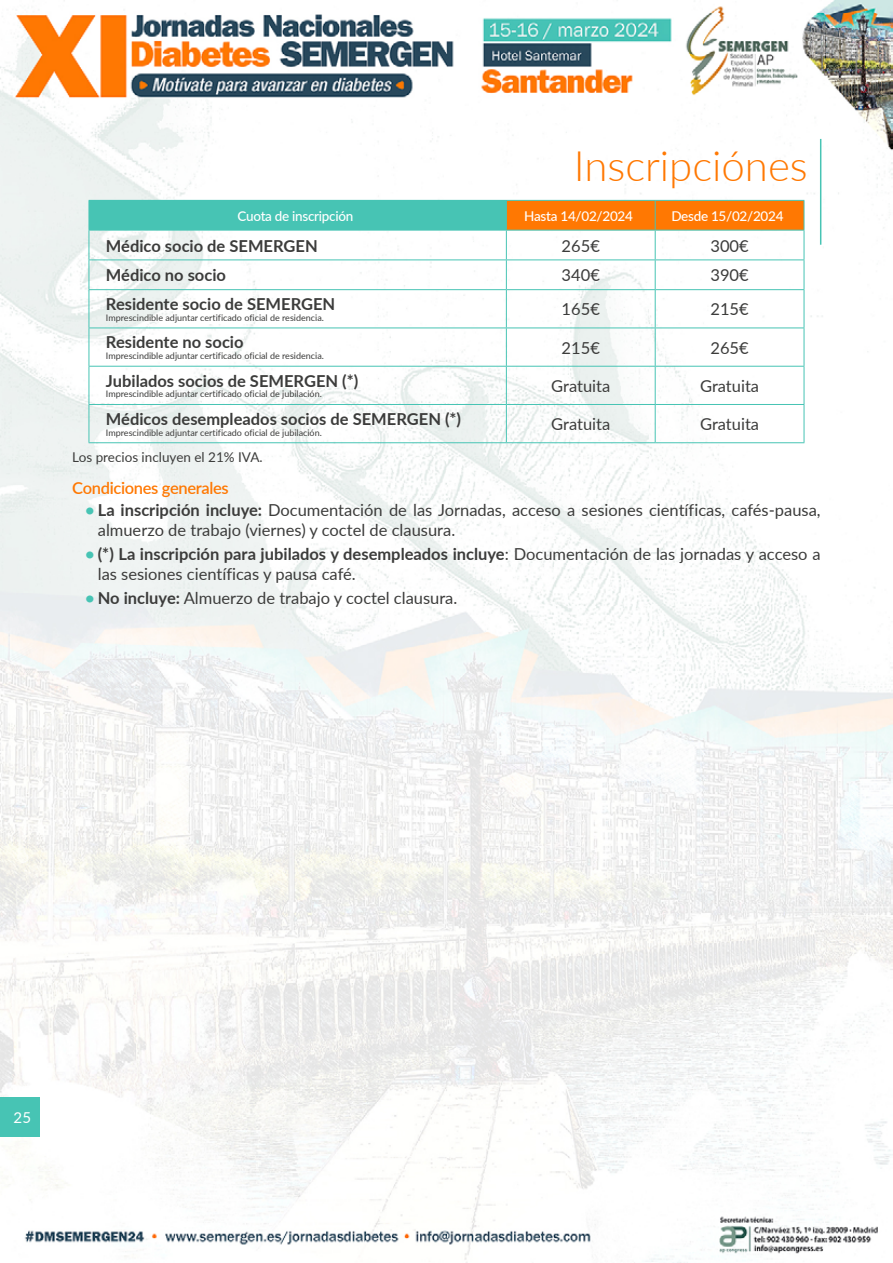
<style>
.page{position:relative;width:893px;height:1263px;background:#fff}
.page>*{position:absolute;margin:0;border:0;box-sizing:border-box;transform-origin:0 0}
.t1{font:300 42px "Lato";color:#ff7802}
.t2{font:16.5px/19.8px "Lato";color:#3c3c3b}
.t3{font:700 16.5px "Lato";color:#3c3c3b}
.t4{font:600 16.5px "Lato";letter-spacing:-.02em;color:#ff7802}
.t5{font:15px "Lato";color:#fff}
.t6{font:500 13.5px "Lato";letter-spacing:-.02em;color:#fff}
.t7{font:13.5px "Lato";color:#3c3c3b}
.t8{font:9px "Lato";color:#3c3c3b}
.s1{font-weight:700;color:#47c4b4}
.s2{font-weight:700}
</style>
<div class="page">
<img style="left:0;top:0;width:893px;height:1263px">
<div style="left:0;top:1097px;width:40px;height:39px;background:#47c4b4"></div>
<hr style="left:820px;top:139px;width:1px;height:106px;background:#47c4b4">
<div style="left:89px;top:200px;width:417px;height:30px;background:#47c4b4"></div>
<svg style="left:89px;top:231px;width:1px;height:58px"></svg>
<hr style="left:89px;top:290px;width:1px;height:38px;background:#47c4b4">
<hr style="left:89px;top:230px;width:417px;height:1px;background:#47c4b4">
<svg style="left:506px;top:200px;width:299px;height:89px"></svg>
<hr style="left:506px;top:290px;width:1px;height:38px;background:#47c4b4">
<hr style="left:655px;top:290px;width:1px;height:38px;background:#47c4b4">
<hr style="left:804px;top:290px;width:1px;height:38px;background:#47c4b4">
<hr style="left:89px;top:259px;width:417px;height:1px;background:#47c4b4">
<hr style="left:506px;top:259px;width:149px;height:1px;background:#47c4b4">
<hr style="left:655px;top:259px;width:149px;height:1px;background:#47c4b4">
<hr style="left:89px;top:289px;width:417px;height:1px;background:#47c4b4">
<hr style="left:506px;top:289px;width:149px;height:1px;background:#47c4b4">
<hr style="left:655px;top:289px;width:149px;height:1px;background:#47c4b4">
<hr style="left:89px;top:328px;width:1px;height:38px;background:#47c4b4">
<hr style="left:89px;top:367px;width:1px;height:37px;background:#47c4b4">
<hr style="left:89px;top:405px;width:1px;height:37px;background:#47c4b4">
<hr style="left:89px;top:328px;width:417px;height:1px;background:#47c4b4">
<hr style="left:506px;top:328px;width:149px;height:1px;background:#47c4b4">
<hr style="left:506px;top:328px;width:1px;height:38px;background:#47c4b4">
<hr style="left:506px;top:367px;width:1px;height:37px;background:#47c4b4">
<hr style="left:506px;top:405px;width:1px;height:37px;background:#47c4b4">
<hr style="left:89px;top:366px;width:417px;height:1px;background:#47c4b4">
<hr style="left:506px;top:366px;width:149px;height:1px;background:#47c4b4">
<hr style="left:89px;top:404px;width:417px;height:1px;background:#47c4b4">
<hr style="left:506px;top:404px;width:149px;height:1px;background:#47c4b4">
<hr style="left:89px;top:442px;width:417px;height:1px;background:#47c4b4">
<hr style="left:506px;top:442px;width:149px;height:1px;background:#47c4b4">
<hr style="left:655px;top:328px;width:1px;height:38px;background:#47c4b4">
<hr style="left:655px;top:367px;width:1px;height:37px;background:#47c4b4">
<hr style="left:655px;top:405px;width:1px;height:37px;background:#47c4b4">
<hr style="left:655px;top:328px;width:149px;height:1px;background:#47c4b4">
<hr style="left:804px;top:328px;width:1px;height:38px;background:#47c4b4">
<hr style="left:804px;top:367px;width:1px;height:37px;background:#47c4b4">
<hr style="left:804px;top:405px;width:1px;height:37px;background:#47c4b4">
<hr style="left:655px;top:366px;width:149px;height:1px;background:#47c4b4">
<hr style="left:655px;top:404px;width:149px;height:1px;background:#47c4b4">
<hr style="left:655px;top:442px;width:149px;height:1px;background:#47c4b4">
<h1 class="t1" style="left:574px;top:137px;width:236px">Inscripciónes</h1>
<p class="t6" style="left:238px;top:206px;width:117px">Cuota de inscripción</p>
<p class="t6" style="left:524px;top:206px;width:110px">Hasta 14/02/2024</p>
<p class="t6" style="left:671px;top:206px;width:114px">Desde 15/02/2024</p>
<p class="t3" style="left:106px;top:233px;width:213px">Médico socio de SEMERGEN</p>
<p class="t2" style="left:562px;top:235px;width:40px">265€</p>
<p class="t2" style="left:710px;top:235px;width:40px">300€</p>
<p class="t3" style="left:106px;top:263px;width:122px">Médico no socio</p>
<p class="t2" style="left:562px;top:265px;width:40px">340€</p>
<p class="t2" style="left:710px;top:265px;width:40px">390€</p>
<p class="t3" style="left:106px;top:292px;width:231px">Residente socio de SEMERGEN</p>
<p class="t8" style="left:106px;top:311px;width:219px">Imprescindible adjuntar certificado oficial de residencia.</p>
<p class="t2" style="left:562px;top:299px;width:40px">165€</p>
<p class="t2" style="left:710px;top:299px;width:40px">215€</p>
<p class="t3" style="left:106px;top:330px;width:139px">Residente no socio</p>
<p class="t8" style="left:106px;top:349px;width:219px">Imprescindible adjuntar certificado oficial de residencia.</p>
<p class="t3" style="left:106px;top:368px;width:254px">Jubilados socios de SEMERGEN (*)</p>
<p class="t8" style="left:106px;top:388px;width:217px">Imprescindible adjuntar certificado oficial de jubilación.</p>
<p class="t3" style="left:106px;top:407px;width:357px">Médicos desempleados socios de SEMERGEN (*)</p>
<p class="t8" style="left:106px;top:426px;width:217px">Imprescindible adjuntar certificado oficial de jubilación.</p>
<p class="t2" style="left:562px;top:337px;width:40px">215€</p>
<p class="t2" style="left:710px;top:337px;width:40px">265€</p>
<p class="t2" style="left:551px;top:375px;width:61px">Gratuita</p>
<p class="t2" style="left:700px;top:375px;width:61px">Gratuita</p>
<p class="t2" style="left:551px;top:414px;width:61px">Gratuita</p>
<p class="t2" style="left:700px;top:414px;width:61px">Gratuita</p>
<p class="t7" style="left:72px;top:447px;width:192px">Los precios incluyen el 21% IVA.</p>
<p class="t4" style="left:72px;top:476px;width:158px">Condiciones generales</p>
<p class="t2" style="left:98px;top:500px;width:724px;text-indent:-13px"><span class="s1">•</span> <span class="s2">La inscripción incluye:</span> Documentación de las Jornadas, acceso a sesiones científicas, cafés-pausa, almuerzo de trabajo (viernes) y coctel de clausura.</p>
<p class="t2" style="left:98px;top:544px;width:724px;text-indent:-13px"><span class="s1">•</span> <span class="s2">(*) La inscripción para jubilados y desempleados incluye</span>: Documentación de las jornadas y acceso a las sesiones científicas y pausa café.</p>
<p class="t2" style="left:85px;top:587px;width:374px"><span class="s1">•</span> <span class="s2">No incluye:</span> Almuerzo de trabajo y coctel clausura.</p>
<p class="t5" style="left:14px;top:1107px;width:19px">25</p>
</div>
